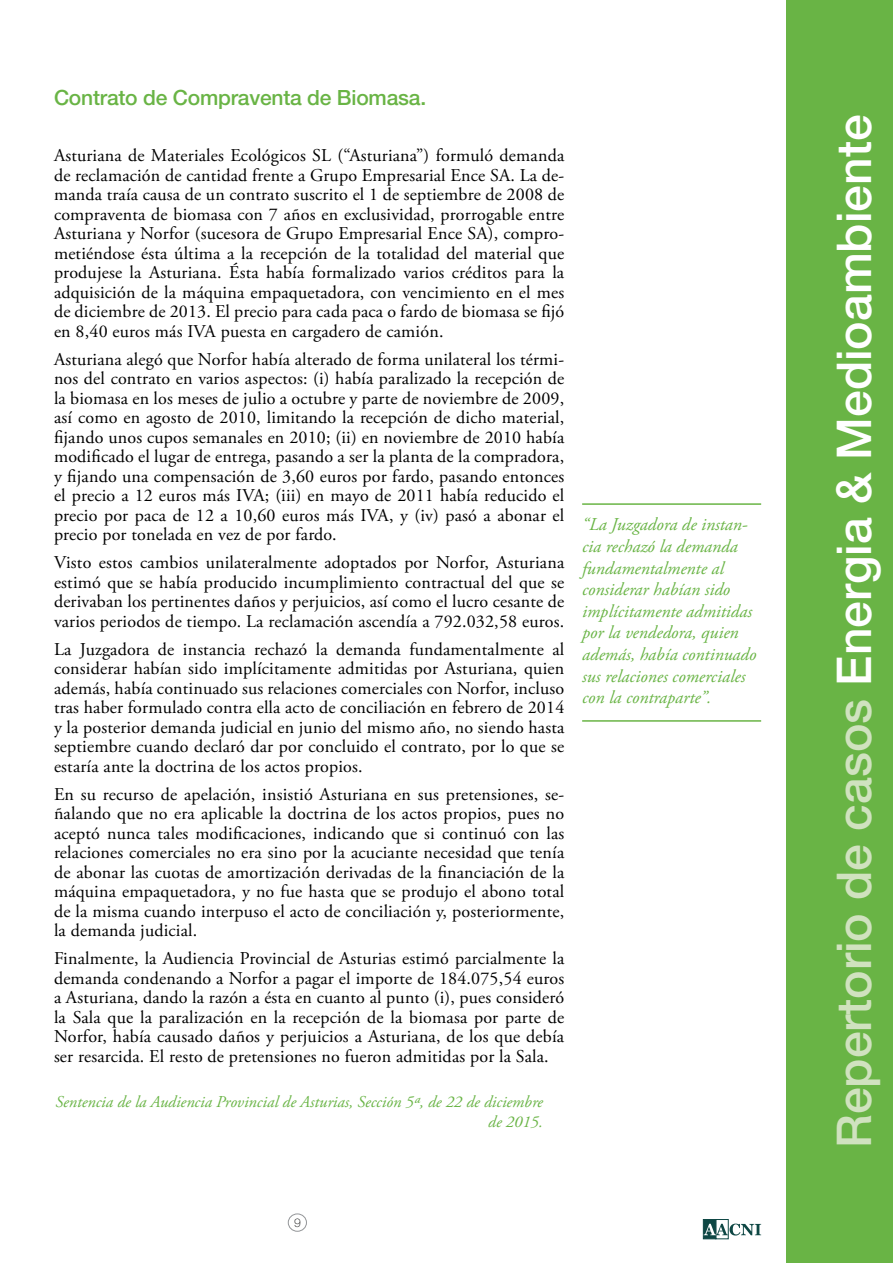
<style>
.page{position:relative;width:893px;height:1263px;background:#fff}
.page>*{position:absolute;margin:0;border:0;box-sizing:border-box;transform-origin:0 0}
.t1{font:500 48px "Helvetica Neue LT Std";color:#fff}
.t2{font:500 21px "Helvetica Neue LT Std";letter-spacing:-.01em;color:#69b445}
.t3{font:18px/19.5px "Adobe Garamond Pro";letter-spacing:.01em;color:#000;text-align:justify}
.t4{font:italic 18px/21.6px "Adobe Garamond Pro";color:#69b445}
.t5{font:italic 16.5px/19.8px "Adobe Garamond Pro";color:#69b445;text-align:right}
.t6{font:100 12px "Helvetica Neue LT Std";color:#000}
.s1{color:#d0e2bf}
</style>
<div class="page">
<div style="left:288px;top:1214px;width:19px;height:17px;border:1px solid #939598;border-radius:50%"></div>
<hr style="left:582px;top:503px;width:179px;height:2px;background:#69b445">
<hr style="left:582px;top:720px;width:179px;height:2px;background:#69b445">
<div style="left:716px;top:1219px;width:12px;height:20px;border:1px solid #0e4744"></div>
<svg style="left:703px;top:1219px;width:13px;height:20px"></svg>
<svg style="left:704px;top:1223px;width:57px;height:12px"></svg>
<div style="left:787px;top:0;width:106px;height:1263px;background:#69b445"></div>
<p class="t2" style="left:54px;top:85px;width:374px">Contrato de Compraventa de Biomasa.</p>
<p class="t3" style="left:54px;top:147px;width:512px">Asturiana de Materiales Ecológicos SL (“Asturiana”) formuló demanda de reclamación de cantidad frente a Grupo Empresarial Ence SA. La de&shy;manda traía causa de un contrato suscrito el 1 de septiembre de 2008 de compraventa de biomasa con 7 años en exclusividad, prorrogable entre Asturiana y Norfor (sucesora de Grupo Empresarial Ence SA), compro&shy;metiéndose ésta última a la recepción de la totalidad del material que produjese la Asturiana. Ésta había formalizado varios créditos para la adquisición de la máquina empaquetadora, con vencimiento en el mes de diciembre de 2013. El precio para cada paca o fardo de biomasa se fijó en 8,40 euros más IVA puesta en cargadero de camión.</p>
<p class="t3" style="left:54px;top:350px;width:512px">Asturiana alegó que Norfor había alterado de forma unilateral los térmi&shy;nos del contrato en varios aspectos: (i) había paralizado la recepción de la biomasa en los meses de julio a octubre y parte de noviembre de 2009, así como en agosto de 2010, limitando la recepción de dicho material, fijando unos cupos semanales en 2010; (ii) en noviembre de 2010 había modificado el lugar de entrega, pasando a ser la planta de la compradora, y fijando una compensación de 3,60 euros por fardo, pasando entonces el precio a 12 euros más IVA; (iii) en mayo de 2011 había reducido el precio por paca de 12 a 10,60 euros más IVA, y (iv) pasó a abonar el precio por tonelada en vez de por fardo.</p>
<p class="t3" style="left:54px;top:553px;width:512px">Visto estos cambios unilateralmente adoptados por Norfor, Asturiana estimó que se había producido incumplimiento contractual del que se derivaban los pertinentes daños y perjuicios, así como el lucro cesante de varios periodos de tiempo. La reclamación ascendía a 792.032,58 euros.</p>
<p class="t3" style="left:54px;top:640px;width:512px">La Juzgadora de instancia rechazó la demanda fundamentalmente al considerar habían sido implícitamente admitidas por Asturiana, quien además, había continuado sus relaciones comerciales con Norfor, incluso tras haber formulado contra ella acto de conciliación en febrero de 2014 y la posterior demanda judicial en junio del mismo año, no siendo hasta septiembre cuando declaró dar por concluido el contrato, por lo que se estaría ante la doctrina de los actos propios.</p>
<p class="t3" style="left:54px;top:785px;width:512px">En su recurso de apelación, insistió Asturiana en sus pretensiones, se&shy;ñalando que no era aplicable la doctrina de los actos propios, pues no aceptó nunca tales modificaciones, indicando que si continuó con las relaciones comerciales no era sino por la acuciante necesidad que tenía de abonar las cuotas de amortización derivadas de la financiación de la máquina empaquetadora, y no fue hasta que se produjo el abono total de la misma cuando interpuso el acto de conciliación y, posteriormente, la demanda judicial.</p>
<p class="t3" style="left:54px;top:949px;width:512px">Finalmente, la Audiencia Provincial de Asturias estimó parcialmente la demanda condenando a Norfor a pagar el importe de 184.075,54 euros a Asturiana, dando la razón a ésta en cuanto al punto (i), pues consideró la Sala que la paralización en la recepción de la biomasa por parte de Norfor, había causado daños y perjuicios a Asturiana, de los que debía ser resarcida. El resto de pretensiones no fueron admitidas por la Sala.</p>
<p class="t5" style="left:56px;top:1093px;width:489px">Sentencia de la Audiencia Provincial de Asturias, Sección 5ª, de 22 de diciembre de 2015.</p>
<p class="t4" style="left:582px;top:514px;width:176px">“La Juzgadora de instan&shy;cia rechazó la demanda fundamentalmente al considerar habían sido implícitamente admitidas por la vendedora, quien además, había continuado sus relaciones comerciales con la contraparte”.</p>
<p class="t6" style="left:294px;top:1216px;width:8px">9</p>
<h1 class="t1" style="left:825px;top:1148px;width:1035px;rotate:-90deg"><span class="s1">Repertorio de casos</span> Energia &amp; Medioambiente</h1>
</div>
